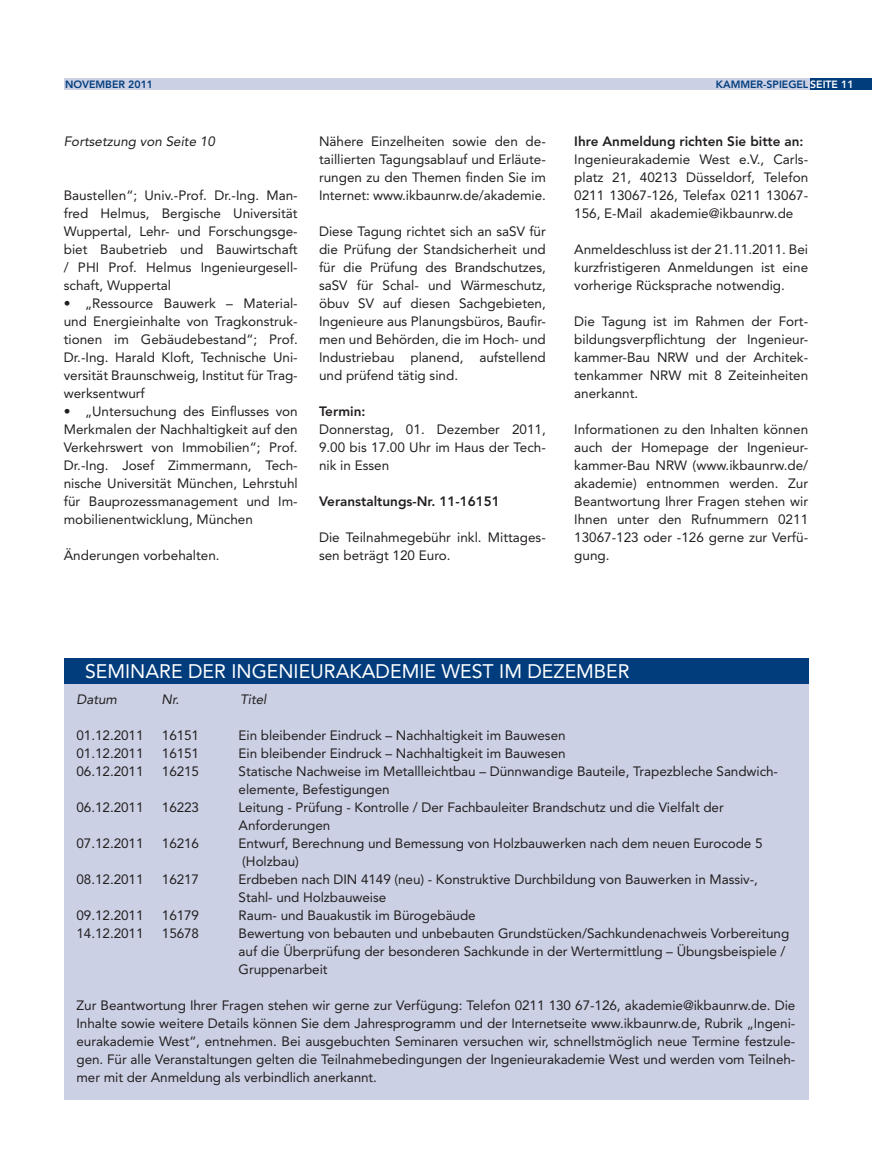
<style>
.page{position:relative;width:872px;height:1170px;background:#fff}
.page>*{position:absolute;margin:0;border:0;box-sizing:border-box;transform-origin:0 0}
.t1{font:19.5px "Avenir LT Std";color:#fff}
.t2{font:13.5px/18px "Avenir LT Std";color:#231f20;text-align:justify}
.t3{font:800 13.5px "Avenir LT Std";color:#231f20}
.t4{font:italic 13.5px "Avenir LT Std";color:#231f20}
.t5{font:800 10.5px "Avenir LT Std";color:#013d7d}
.s1{color:#fff}
</style>
<div class="page">
<div style="left:64px;top:680px;width:744px;height:420px;background:#cbd0e4"></div>
<div style="left:64px;top:658px;width:744px;height:26px;background:#013d7d"></div>
<div style="left:808px;top:79px;width:64px;height:11px;background:#013d7d"></div>
<div style="left:64px;top:79px;width:745px;height:11px;background:#cbd0e4"></div>
<p class="t5" style="left:65px;top:78px;width:33px">November</p>
<p class="t5" style="left:128px;top:78px;width:26px">2011</p>
<p class="t5" style="left:716px;top:78px;width:139px">KAMMER PIEGEL <span class="s1">Seite 11</span></p>
<p class="t5" style="left:722px;top:78px;width:9px">ammer</p>
<p class="t5" style="left:762px;top:78px;width:17px">-Spiegel</p>
<p class="t4" style="left:64px;top:133px;width:153px">Fortsetzung von Seite 10</p>
<p class="t2" style="left:64px;top:186px;width:235px">Baustellen“; U niv.-Prof. Dr.-I ng. Man&shy;fred H elmus, Bergische U niversität Wuppertal, Lehr- und Forschungsge&shy;biet Baubetrieb und Bauwirtschaft / PHI</p>
<p class="t2" style="left:64px;top:258px;width:235px;text-indent:45px">Prof. Helmus I ngenieurgesell&shy;schaft, Wuppertal</p>
<p class="t2" style="left:64px;top:294px;width:235px">• „Ressource Bauwerk – Material&shy;und Energieinhalte von Tragkonstruk&shy;tionen im Gebäudebestand“; Prof.<br>Dr.-I ng. Harald Kloft, Technische U ni&shy;versität Braunschweig, I nstitut für Trag&shy;werksentwurf</p>
<p class="t2" style="left:64px;top:402px;width:235px">• „Untersuchung des Einflusses von Merkmalen der Nachhaltigkeit auf den Verkehrswert von I mmobilien“; Prof.<br>Dr.-I ng. Josef Zimmermann, Tech&shy;nische U niversität München, Lehrstuhl für Bauprozessmanagement und I m&shy;mobilienentwicklung, München</p>
<p class="t2" style="left:64px;top:546px;width:157px">Änderungen vorbehalten.</p>
<p class="t2" style="left:319px;top:132px;width:228px">Nähere Einzelheiten sowie den de&shy;taillierten Tagungsablauf und Erläute&shy;rungen zu den Themen finden Sie im I nternet: www.ikbaunrw.de/akademie.</p>
<p class="t2" style="left:319px;top:222px;width:228px">Diese Tagung richtet sich an saSV für die Prüfung der Standsicherheit und für die Prüfung des Brandschutzes, saSV für Schal- und Wärmeschutz, öbuv SV auf diesen Sachgebieten, I ngenieure aus Planungsbüros, Baufir&shy;men und Behörden, die im Hoch- und I ndustriebau planend, aufstellend und prüfend tätig sind.</p>
<p class="t3" style="left:319px;top:403px;width:48px">Termin:</p>
<p class="t2" style="left:319px;top:420px;width:228px">Donnerstag, 01. Dezember 2011, 9.00 bis 17.00 U hr im Haus der Tech&shy;nik in Essen</p>
<p class="t3" style="left:319px;top:493px;width:182px">Veranstaltungs-Nr. 11-16151</p>
<p class="t2" style="left:319px;top:528px;width:228px">Die Teilnahmegebühr inkl. Mittages&shy;sen beträgt 120 Euro.</p>
<p class="t3" style="left:574px;top:133px;width:231px">Ihre Anmeldung richten Sie bitte an:</p>
<p class="t2" style="left:574px;top:150px;width:235px">I ngenieurakademie West e.V., Carls&shy;platz 21, 40213 Düsseldorf, Telefon 0211 13067-126, Telefax 0211 13067- 156, E-Mail akademie@ikbaunrw.de</p>
<p class="t2" style="left:574px;top:240px;width:235px">Anmeldeschluss ist der 21.11.2011. Bei kurzfristigeren Anmeldungen ist eine vorherige Rücksprache notwendig.</p>
<p class="t2" style="left:574px;top:312px;width:235px">Die Tagung ist im Rahmen der Fort&shy;bildungsverpflichtung der I ngenieur&shy;kammer-Bau NRW und der Architek&shy;tenkammer NRW mit 8 Zeiteinheiten anerkannt.</p>
<p class="t2" style="left:574px;top:420px;width:235px">I nformationen zu den I nhalten können auch der Homepage der I ngenieur&shy;kammer-Bau NRW (www.ikbaunrw.de/ akademie) entnommen werden. Zur Beantwortung I hrer Fragen stehen wir I hnen unter den Rufnummern 0211<br>13067-123 oder -126 gerne zur Verfü&shy;gung.</p>
<h1 class="t1" style="left:85px;top:659px;width:541px">Sem inare der Ingen ieurakadem ie West im Dezember</h1>
<p class="t4" style="left:77px;top:691px;width:42px">Datum</p>
<p class="t4" style="left:162px;top:691px;width:19px">Nr.</p>
<p class="t4" style="left:240px;top:691px;width:28px">Titel</p>
<p class="t2" style="left:77px;top:726px;width:68px">01.12.2011</p>
<p class="t2" style="left:162px;top:726px;width:39px">16151</p>
<p class="t2" style="left:225px;top:726px;width:342px">Ein bleibender Eindruck – Nachhaltigkeit im Bauwesen</p>
<p class="t2" style="left:77px;top:744px;width:68px">01.12.2011</p>
<p class="t2" style="left:162px;top:744px;width:39px">16151</p>
<p class="t2" style="left:225px;top:744px;width:342px">Ein bleibender Eindruck – Nachhaltigkeit im Bauwesen</p>
<p class="t2" style="left:77px;top:762px;width:68px">06.12.2011</p>
<p class="t2" style="left:162px;top:762px;width:39px">16215</p>
<p class="t2" style="left:239px;top:762px;width:541px">Statische Nachweise im Metallleichtbau – Dünnwandige Bauteile, Trapezbleche Sandwich&shy;elemente, Befestigungen</p>
<p class="t2" style="left:77px;top:798px;width:68px">06.12.2011</p>
<p class="t2" style="left:162px;top:798px;width:39px">16223</p>
<p class="t2" style="left:225px;top:798px;width:500px">Leitung - Prüfung - Kontrolle / Der Fachbauleiter Brandschutz und die Vielfalt der</p>
<p class="t2" style="left:77px;top:816px;width:44px">A</p>
<p class="t2" style="left:248px;top:816px;width:84px">nforderungen</p>
<p class="t2" style="left:77px;top:834px;width:68px">07.12.2011</p>
<p class="t2" style="left:162px;top:834px;width:39px">16216</p>
<p class="t2" style="left:242px;top:834px;width:522px;text-indent:-17px">Entwurf, Berechnung und Bemessung von Holzbauwerken nach dem neuen Eurocode 5 (Holzbau)</p>
<p class="t2" style="left:77px;top:870px;width:68px">08.12.2011</p>
<p class="t2" style="left:162px;top:870px;width:39px">16217</p>
<p class="t2" style="left:239px;top:870px;width:521px;text-indent:-14px">Erdbeben nach DI N 4149 (neu) - Konstruktive Durchbildung von Bauwerken in Massiv-,<br>Stahl- und Holzbauweise</p>
<p class="t2" style="left:77px;top:906px;width:68px">09.12.2011</p>
<p class="t2" style="left:162px;top:906px;width:39px">16179</p>
<p class="t2" style="left:239px;top:906px;width:239px">Raum- und Bauakustik im Bürogebäude</p>
<p class="t2" style="left:77px;top:924px;width:68px">14.12.2011</p>
<p class="t2" style="left:162px;top:924px;width:39px">15678</p>
<p class="t2" style="left:239px;top:924px;width:552px">Bewertung von bebauten und unbebauten Grundstücken/Sachkundenachweis Vorbereitung auf die Überprüfung der besonderen Sachkunde in der Wertermittlung – Übungsbeispiele /</p>
<p class="t2" style="left:77px;top:960px;width:44px">G</p>
<p class="t2" style="left:249px;top:960px;width:80px">ruppenarbeit</p>
<p class="t2" style="left:77px;top:996px;width:720px">Zur Beantwortung I hrer Fragen stehen wir gerne zur Verfügung: Telefon 0211 130 67-126, akademie@ikbaunrw.de. Die I nhalte sowie weitere Details können Sie dem Jahresprogramm und der I nternetseite www.ikbaunrw.de, Rubrik „I ngeni&shy;eurakademie West“, entnehmen. Bei ausgebuchten Seminaren versuchen wir, schnellstmöglich neue Termine festzule&shy;gen. Für alle Veranstaltungen gelten die Teilnahmebedingungen der I ngenieurakademie West und werden vom Teilneh&shy;mer mit der Anmeldung als verbindlich anerkannt.</p>
</div>
